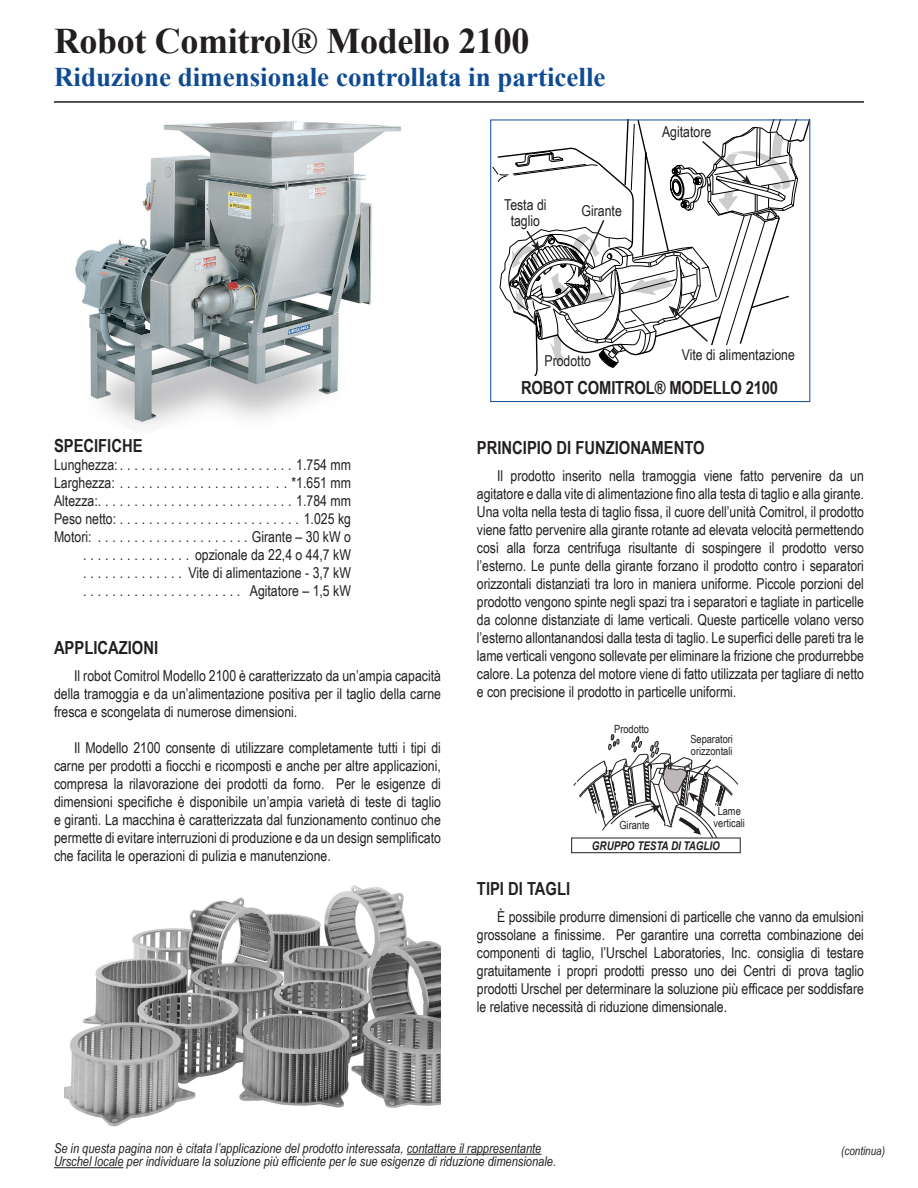
<style>
.page{position:relative;width:918px;height:1188px;background:#fff}
.page>*{position:absolute;margin:0;border:0;box-sizing:border-box;transform-origin:0 0}
.t1{font:700 36px "Times New Roman";letter-spacing:-.01em;color:#231f20}
.t2{font:700 27px "Times New Roman";color:#0f4b92}
.t3{font:700 18px "Arial Narrow";color:#231f20}
.t4{font:15px/18px "Arial Narrow";color:#231f20;text-align:justify}
.t5{font:italic 13.5px "Arial Narrow";color:#231f20}
.t6{font:italic 700 12px "Arial Narrow";color:#231f20}
.t7{font:italic 12px "Arial Narrow";color:#231f20}
.t8{font:11.25px/12px "Arial Narrow";color:#231f20}
</style>
<div class="page">
<img style="left:75px;top:121px;width:327px;height:304px">
<hr style="left:54px;top:101px;width:810px;height:2px;background:#231f20">
<svg style="left:492px;top:120px;width:306px;height:248px"></svg>
<hr style="left:407px;top:1154px;width:134px;height:1px;background:#231f20">
<hr style="left:54px;top:1167px;width:70px;height:1px;background:#231f20">
<div style="left:572px;top:838px;width:168px;height:15px;border:1px solid #231f20"></div>
<img style="left:64px;top:885px;width:377px;height:242px">
<svg style="left:573px;top:735px;width:165px;height:105px"></svg>
<p class="t1" style="left:54px;top:16px;width:477px">Robot Comitrol® Modello 2100</p>
<p class="t2" style="left:54px;top:58px;width:553px">Riduzione dimensionale controllata in particelle</p>
<p class="t4" style="left:504px;top:196px;width:44px;line-height:16.5px;text-align:center">Testa di taglio</p>
<p class="t4" style="left:582px;top:201px;width:42px">Girante</p>
<p class="t4" style="left:662px;top:122px;width:51px">Agitatore</p>
<p class="t4" style="left:545px;top:351px;width:48px">Prodotto</p>
<p class="t4" style="left:682px;top:345px;width:115px">Vite di alimentazione</p>
<p class="t3" style="left:54px;top:432px;width:90px">SPECIFICHE</p>
<p class="t4" style="left:54px;top:455px;width:298px">Lunghezza:........................1.754 mm</p>
<p class="t4" style="left:54px;top:473px;width:298px">Larghezza:..................... ..*1.651 mm</p>
<p class="t4" style="left:54px;top:491px;width:298px">Altezza:...........................1.784 mm</p>
<p class="t4" style="left:54px;top:509px;width:298px">Peso netto:.........................1.025 kg</p>
<p class="t4" style="left:54px;top:527px;width:298px">Motori: .....................Girante – 30 kW o</p>
<p class="t4" style="left:83px;top:545px;width:269px">. . . . . . . . . . . . . . . opzionale da 22,4 o 44,7 kW</p>
<p class="t4" style="left:83px;top:563px;width:269px">. . . . . . . . . . . . . . Vite di alimentazione - 3,7 kW</p>
<p class="t4" style="left:83px;top:581px;width:269px">...................... Agitatore – 1,5 kW</p>
<p class="t3" style="left:54px;top:634px;width:106px">APPLICAZIONI</p>
<p class="t4" style="left:54px;top:666px;width:389px;text-indent:20px">Il robot Comitrol Modello 2100 è caratterizzato da un’ampia capacità della tramoggia e da un’alimentazione positiva per il taglio della carne fresca e scongelata di numerose dimensioni.</p>
<p class="t4" style="left:54px;top:738px;width:389px;text-indent:20px">Il Modello 2100 consente di utilizzare completamente tutti i tipi di carne per prodotti a fiocchi e ricomposti e anche per altre applicazioni, compresa la rilavorazione dei prodotti da forno. Per le esigenze di dimensioni specifiche è disponibile un’ampia varietà di teste di taglio e giranti. La macchina è caratterizzata dal funzionamento continuo che permette di evitare interruzioni di produzione e da un design semplificato che facilita le operazioni di pulizia e manutenzione.</p>
<p class="t3" style="left:521px;top:374px;width:258px">ROBOT COMITROL® MODELLO 2100</p>
<p class="t3" style="left:477px;top:434px;width:229px">PRINCIPIO DI FUNZIONAMENTO</p>
<p class="t4" style="left:477px;top:466px;width:389px;text-indent:20px">Il prodotto inserito nella tramoggia viene fatto pervenire da un agitatore e dalla vite di alimentazione fino alla testa di taglio e alla girante.<br>Una volta nella testa di taglio fissa, il cuore dell’unità Comitrol, il prodotto viene fatto pervenire alla girante rotante ad elevata velocità permettendo così alla forza centrifuga risultante di sospingere il prodotto verso l’esterno. Le punte della girante forzano il prodotto contro i separatori orizzontali distanziati tra loro in maniera uniforme. Piccole porzioni del prodotto vengono spinte negli spazi tra i separatori e tagliate in particelle da colonne distanziate di lame verticali. Queste particelle volano verso l’esterno allontanandosi dalla testa di taglio. Le superfici delle pareti tra le lame verticali vengono sollevate per eliminare la frizione che produrrebbe calore. La potenza del motore viene di fatto utilizzata per tagliare di netto e con precisione il prodotto in particelle uniformi.</p>
<p class="t8" style="left:614px;top:722px;width:36px">Prodotto</p>
<p class="t8" style="left:690px;top:733px;width:44px">Separatori orizzontali</p>
<p class="t8" style="left:714px;top:805px;width:33px;text-align:center">Lame verticali</p>
<p class="t8" style="left:619px;top:818px;width:32px">Girante</p>
<p class="t6" style="left:592px;top:836px;width:129px">GRUPPO TESTA DI TAGLIO</p>
<p class="t3" style="left:477px;top:875px;width:95px">TIPI DI TAGLI</p>
<p class="t4" style="left:477px;top:907px;width:388px;text-indent:20px">È possibile produrre dimensioni di particelle che vanno da emulsioni grossolane a finissime. Per garantire una corretta combinazione dei componenti di taglio, l’Urschel Laboratories, Inc. consiglia di testare gratuitamente i propri prodotti presso uno dei Centri di prova taglio prodotti Urschel per determinare la soluzione più efficace per soddisfare le relative necessità di riduzione dimensionale.</p>
<p class="t5" style="left:54px;top:1139px;width:489px">Se in questa pagina non è citata l’applicazione del prodotto interessata, contattare il rappresentante</p>
<p class="t5" style="left:54px;top:1152px;width:504px">Urschel locale per individuare la soluzione più efficiente per le sue esigenze di riduzione dimensionale.</p>
<p class="t7" style="left:841px;top:1142px;width:45px">(continua)</p>
</div>
